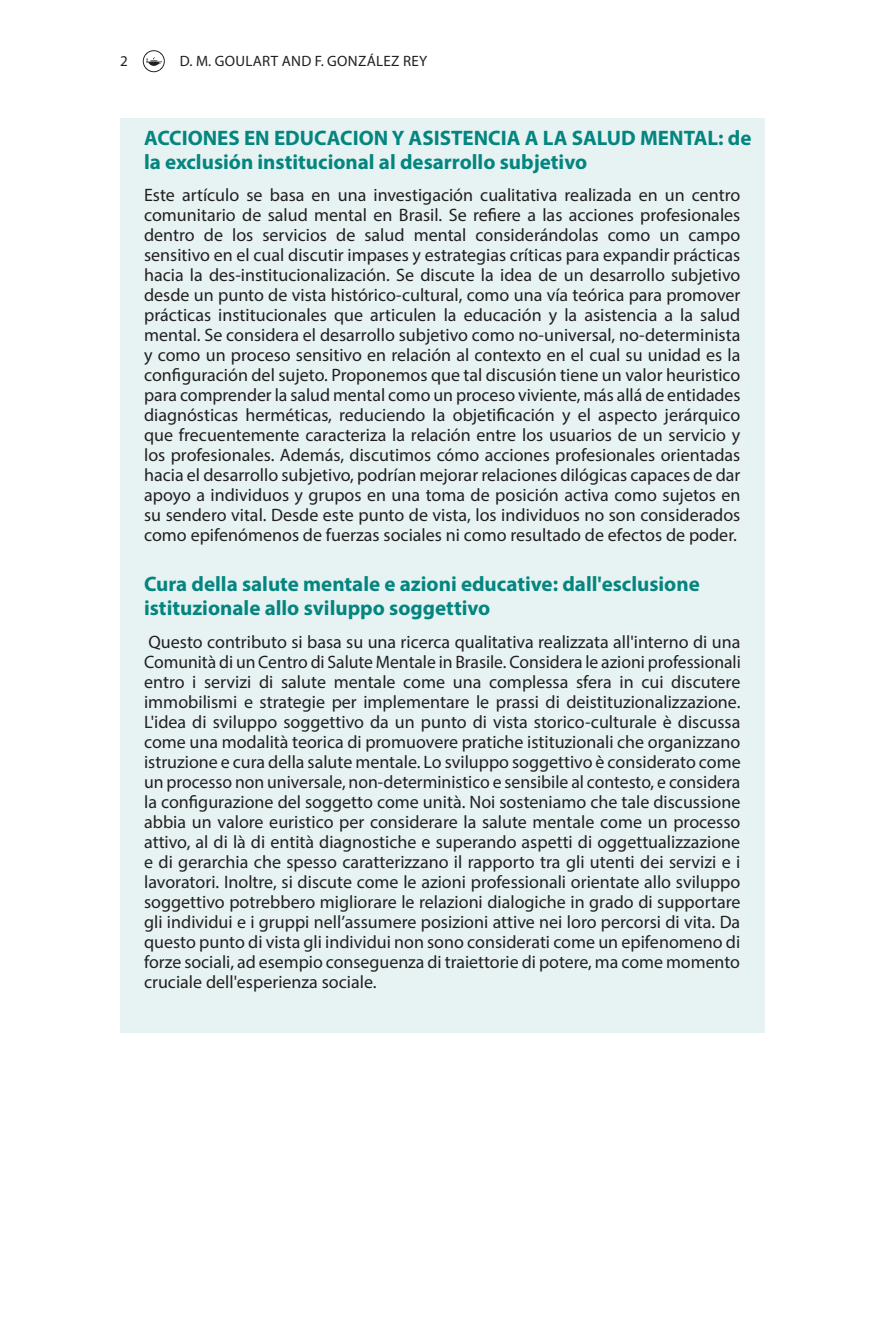
<style>
.page{position:relative;width:885px;height:1327px;background:#fff}
.page>*{position:absolute;margin:0;border:0;box-sizing:border-box;transform-origin:0 0}
.t1{font:700 21px/24px "Myriad Pro";color:#04857f}
.t2{font:18px/20px "Myriad Pro";color:#231f20;text-align:justify}
.t3{font:15px "Myriad Pro";letter-spacing:.02em;color:#231f20}
</style>
<div class="page">
<svg style="left:143px;top:50px;width:22px;height:22px"></svg>
<div style="left:120px;top:119px;width:644px;height:75px;background:#e6f3f2"></div>
<div style="left:120px;top:146px;width:644px;height:420px;background:#e6f3f2"></div>
<div style="left:120px;top:565px;width:644px;height:75px;background:#e6f3f2"></div>
<div style="left:120px;top:592px;width:644px;height:420px;background:#e6f3f2"></div>
<div style="left:120px;top:952px;width:644px;height:80px;background:#e6f3f2"></div>
<p class="t3" style="left:120px;top:52px;width:9px">2</p>
<p class="t3" style="left:180px;top:52px;width:249px">D. M. GOULART AND F. GONZÁLEZ REY</p>
<p class="t1" style="left:144px;top:125px;width:609px">ACCIONES EN EDUCACION Y ASISTENCIA A LA SALUD MENTAL: de la exclusión institucional al desarrollo subjetivo</p>
<p class="t2" style="left:144px;top:185px;width:598px">Este artículo se basa en una investigación cualitativa realizada en un centro comunitario de salud mental en Brasil. Se refiere a las acciones profesionales dentro de los servicios de salud mental considerándolas como un campo sensitivo en el cual discutir impases y estrategias críticas para expandir prácticas hacia la des-institucionalización. Se discute la idea de un desarrollo subjetivo desde un punto de vista histórico-cultural, como una vía teórica para promover prácticas institucionales que articulen la educación y la asistencia a la salud mental. Se considera el desarrollo subjetivo como no-universal, no-determinista y como un proceso sensitivo en relación al contexto en el cual su unidad es la configuración del sujeto. Proponemos que tal discusión tiene un valor heuristico para comprender la salud mental como un proceso viviente, más allá de entidades diagnósticas herméticas, reduciendo la objetificación y el aspecto jerárquico que frecuentemente caracteriza la relación entre los usuarios de un servicio y los profesionales. Además, discutimos cómo acciones profesionales orientadas hacia el desarrollo subjetivo, podrían mejorar relaciones dilógicas capaces de dar apoyo a individuos y grupos en una toma de posición activa como sujetos en su sendero vital. Desde este punto de vista, los individuos no son considerados como epifenómenos de fuerzas sociales ni como resultado de efectos de poder.</p>
<p class="t1" style="left:144px;top:571px;width:557px">Cura della salute mentale e azioni educative: dall'esclusione istituzionale allo sviluppo soggettivo</p>
<p class="t2" style="left:144px;top:631px;width:598px">Questo contributo si basa su una ricerca qualitativa realizzata all'interno di una Comunità di un Centro di Salute Mentale in Brasile. Considera le azioni professionali entro i servizi di salute mentale come una complessa sfera in cui discutere immobilismi e strategie per implementare le prassi di deistituzionalizzazione.<br>L'idea di sviluppo soggettivo da un punto di vista storico-culturale è discussa come una modalità teorica di promuovere pratiche istituzionali che organizzano istruzione e cura della salute mentale. Lo sviluppo soggettivo è considerato come un processo non universale, non-deterministico e sensibile al contesto, e considera la configurazione del soggetto come unità. Noi sosteniamo che tale discussione abbia un valore euristico per considerare la salute mentale come un processo attivo, al di là di entità diagnostiche e superando aspetti di oggettualizzazione e di gerarchia che spesso caratterizzano il rapporto tra gli utenti dei servizi e i lavoratori. Inoltre, si discute come le azioni professionali orientate allo sviluppo soggettivo potrebbero migliorare le relazioni dialogiche in grado di supportare gli individui e i gruppi nell’assumere posizioni attive nei loro percorsi di vita. Da questo punto di vista gli individui non sono considerati come un epifenomeno di forze sociali, ad esempio conseguenza di traiettorie di potere, ma come momento cruciale dell'esperienza sociale.</p>
</div>
